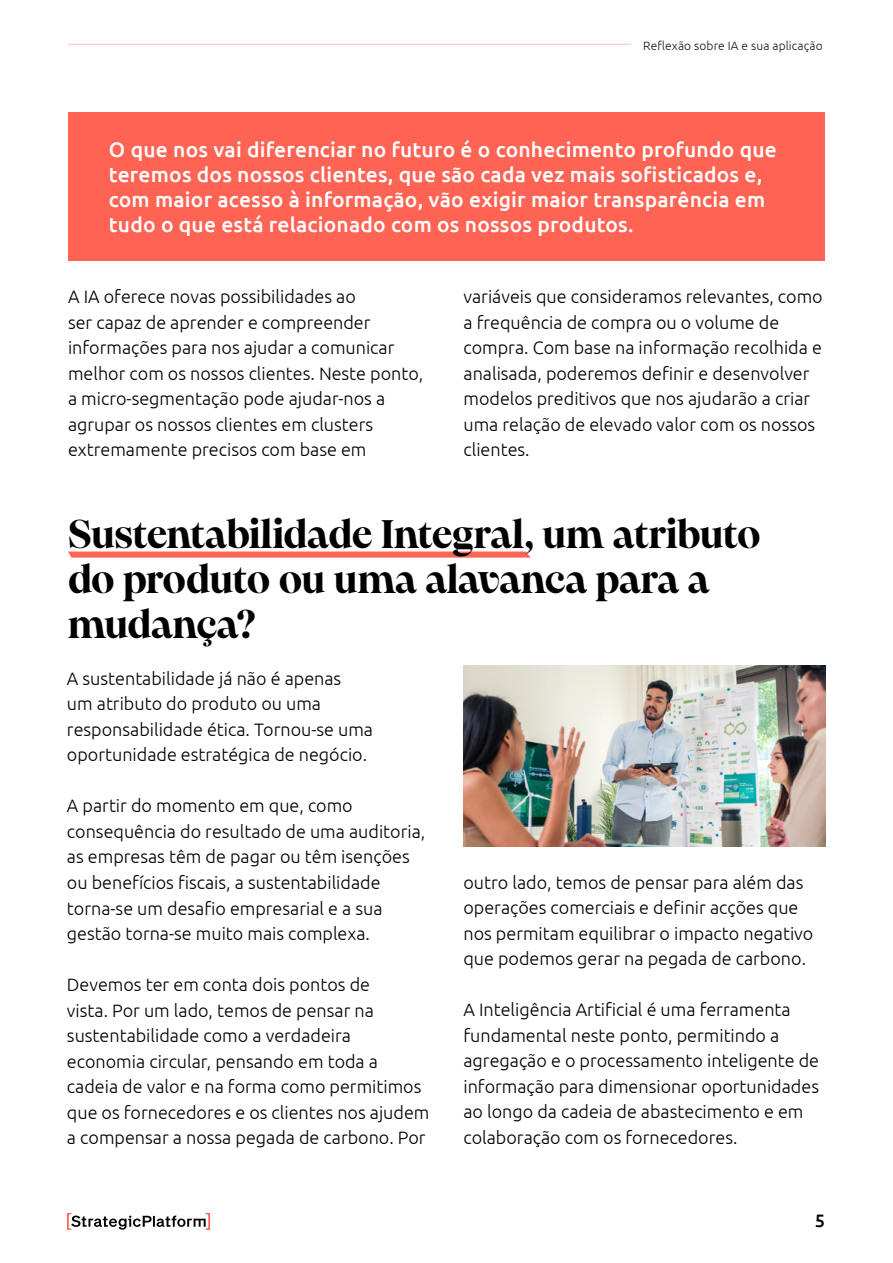
<style>
.page{position:relative;width:893px;height:1263px;background:#fff}
.page>*{position:absolute;margin:0;border:0;box-sizing:border-box;transform-origin:0 0}
.t1{font:700 40.5px/45px "PP Pangaia";letter-spacing:-.015em;color:#000}
.t2{font:500 21px/25.2px "Ubuntu";letter-spacing:.01em;color:#fff}
.t3{font:300 18px/25.5px "Ubuntu";color:#000}
.t4{font:500 18px "Ubuntu";color:#000}
.t5{font:300 12px "Ubuntu";letter-spacing:.01em;color:#1d160f}
</style>
<div class="page">
<svg style="left:67px;top:1213px;width:143px;height:17px"></svg>
<hr style="left:68px;top:44px;width:563px;height:1px;background:#ffc1ba">
<div style="left:68px;top:112px;width:757px;height:149px;background:#ff6354"></div>
<img style="left:463px;top:665px;width:362px;height:181px">
<svg style="left:68px;top:551px;width:463px;height:7px"></svg>
<p class="t5" style="left:643px;top:38px;width:181px">Reflexão sobre IA e sua aplicação</p>
<p class="t2" style="left:109px;top:136px;width:669px">O que nos vai diferenciar no futuro é o conhecimento profundo que teremos dos nossos clientes, que são cada vez mais sofisticados e, com maior acesso à informação, vão exigir maior transparência em tudo o que está relacionado com os nossos produtos.</p>
<p class="t3" style="left:68px;top:284px;width:357px">A IA oferece novas possibilidades ao<br>ser capaz de aprender e compreender informações para nos ajudar a comunicar melhor com os nossos clientes. Neste ponto, a micro-segmentação pode ajudar-nos a agrupar os nossos clientes em clusters extremamente precisos com base em</p>
<p class="t3" style="left:463px;top:284px;width:361px">variáveis que consideramos relevantes, como a frequência de compra ou o volume de compra. Com base na informação recolhida e analisada, poderemos definir e desenvolver modelos preditivos que nos ajudarão a criar uma relação de elevado valor com os nossos clientes.</p>
<h1 class="t1" style="left:68px;top:510px;width:694px">Sustentabilidade Integral, um atributo do produto ou uma alavanca para a mudança?</h1>
<p class="t3" style="left:67px;top:665px;width:308px">A sustentabilidade já não é apenas<br>um atributo do produto ou uma responsabilidade ética. Tornou-se uma oportunidade estratégica de negócio.</p>
<p class="t3" style="left:67px;top:793px;width:360px">A partir do momento em que, como consequência do resultado de uma auditoria, as empresas têm de pagar ou têm isenções ou benefícios fiscais, a sustentabilidade torna-se um desafio empresarial e a sua gestão torna-se muito mais complexa.</p>
<p class="t3" style="left:67px;top:971px;width:364px">Devemos ter em conta dois pontos de<br>vista. Por um lado, temos de pensar na sustentabilidade como a verdadeira economia circular, pensando em toda a cadeia de valor e na forma como permitimos que os fornecedores e os clientes nos ajudem a compensar a nossa pegada de carbono. Por</p>
<p class="t3" style="left:463px;top:869px;width:351px">outro lado, temos de pensar para além das operações comerciais e definir acções que nos permitam equilibrar o impacto negativo que podemos gerar na pegada de carbono.</p>
<p class="t3" style="left:463px;top:997px;width:357px">A Inteligência Artificial é uma ferramenta fundamental neste ponto, permitindo a agregação e o processamento inteligente de informação para dimensionar oportunidades ao longo da cadeia de abastecimento e em colaboração com os fornecedores.</p>
<p class="t4" style="left:815px;top:1209px;width:12px">5</p>
</div>
